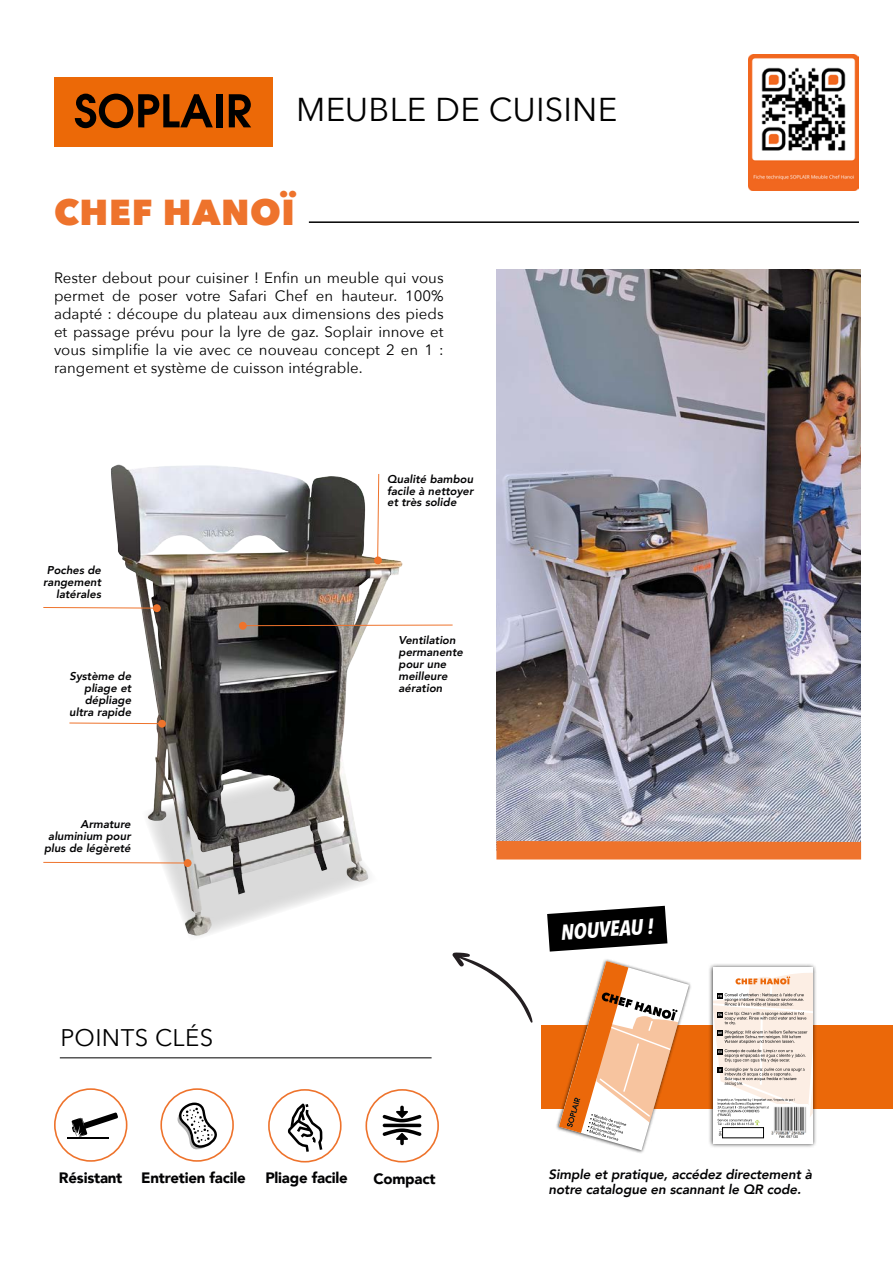
<style>
.page{position:relative;width:893px;height:1263px;background:#fff}
.page>*{position:absolute;margin:0;border:0;box-sizing:border-box;transform-origin:0 0}
.t1{font:800 36px "Avenir Next";letter-spacing:.02em;color:#ee732c}
.t2{font:33px "Avenir Next";letter-spacing:.005em;color:#000}
.t3{font:24px "Avenir Next";letter-spacing:.015em;color:#000}
.t4{font:italic 700 21.6px "Avenir Next Condensed";color:#fff}
.t5{font:15px/18px "Avenir Next";color:#000;text-align:justify}
.t6{font:900 15px "Avenir";letter-spacing:-.015em;color:#020203}
.t7{font:italic 800 13.5px/15px "Avenir";letter-spacing:-.01em;color:#020203}
.t8{font:italic 800 11.4px/11.9px "Avenir";color:#020203;text-align:right}
</style>
<div class="page">
<img style="left:496px;top:270px;width:364px;height:571px">
<div style="left:55px;top:77px;width:218px;height:70px;background:#ec6907"></div>
<svg style="left:75px;top:94px;width:138px;height:34px"></svg>
<div style="left:216px;top:94px;width:6px;height:33px;background:#000"></div>
<svg style="left:229px;top:94px;width:22px;height:33px"></svg>
<hr style="left:309px;top:221px;width:550px;height:2px;background:#000">
<div style="left:496px;top:841px;width:365px;height:18px;background:#ee732c"></div>
<hr style="left:60px;top:1057px;width:372px;height:1px;background:#000">
<div style="left:542px;top:1025px;width:351px;height:84px;background:#eb6809"></div>
<div style="left:555px;top:958px;width:137px;height:196px;background:#000;opacity:.75"></div>
<svg style="left:559px;top:961px;width:130px;height:189px"></svg>
<div style="left:708px;top:963px;width:109px;height:185px;background:#000;opacity:.75"></div>
<div style="left:713px;top:967px;width:99px;height:177px;background:#fff"></div>
<svg style="left:713px;top:973px;width:99px;height:165px"></svg>
<svg style="left:547px;top:906px;width:120px;height:45px"></svg>
<svg style="left:452px;top:952px;width:81px;height:71px"></svg>
<svg style="left:177px;top:1102px;width:40px;height:48px"></svg>
<svg style="left:287px;top:1103px;width:35px;height:49px"></svg>
<svg style="left:72px;top:1112px;width:46px;height:25px"></svg>
<hr style="left:67px;top:1137px;width:41px;height:2px;background:#000">
<img style="left:111px;top:465px;width:245px;height:306px">
<div style="left:153px;top:604px;width:8px;height:8px;background:#ee732c;border-radius:50%"></div>
<svg style="left:43px;top:607px;width:110px;height:2px"></svg>
<div style="left:374px;top:556px;width:8px;height:8px;background:#ee732c;border-radius:50%"></div>
<svg style="left:377px;top:474px;width:2px;height:83px"></svg>
<div style="left:158px;top:720px;width:8px;height:8px;background:#ee732c;border-radius:50%"></div>
<svg style="left:69px;top:722px;width:90px;height:2px"></svg>
<svg style="left:43px;top:771px;width:327px;height:165px"></svg>
<div style="left:239px;top:622px;width:8px;height:8px;background:#ee732c;border-radius:50%"></div>
<svg style="left:246px;top:624px;width:207px;height:2px"></svg>
<div style="left:54px;top:1088px;width:73px;height:74px;border:2px solid #ee732c;border-radius:50%"></div>
<div style="left:160px;top:1088px;width:74px;height:74px;border:2px solid #ee732c;border-radius:50%"></div>
<div style="left:268px;top:1089px;width:74px;height:73px;border:2px solid #ee732c;border-radius:50%"></div>
<div style="left:365px;top:1089px;width:74px;height:73px;border:2px solid #ee732c;border-radius:50%"></div>
<svg style="left:383px;top:1106px;width:39px;height:16px"></svg>
<svg style="left:383px;top:1128px;width:39px;height:17px"></svg>
<hr style="left:383px;top:1124px;width:38px;height:3px;background:#000;border-radius:2px">
<img style="left:749px;top:54px;width:110px;height:137px">
<h2 class="t2" style="left:296px;top:81px;width:322px">MEUBLE DE CUISINE</h2>
<h1 class="t1" style="left:54px;top:190px;width:242px">CHEF HANOÏ</h1>
<p class="t5" style="left:54px;top:268px;width:391px">Rester debout pour cuisiner ! Enfin un meuble qui vous permet de poser votre Safari Chef en hauteur. 100% adapté : découpe du plateau aux dimensions des pieds et passage prévu pour la lyre de gaz. Soplair innove et vous simplifie la vie avec ce nouveau concept 2 en 1 : rangement et système de cuisson intégrable.</p>
<p class="t8" style="left:43px;top:564px;width:59px">Poches de rangement latérales</p>
<p class="t8" style="left:69px;top:670px;width:63px">Système de pliage et dépliage ultra rapide</p>
<p class="t8" style="left:44px;top:818px;width:88px">Armature aluminium pour plus de légèreté</p>
<h3 class="t3" style="left:60px;top:1017px;width:154px">POINTS CLÉS</h3>
<p class="t8" style="left:387px;top:473px;width:88px;text-align:justify">Qualité bambou facile à nettoyer et très solide</p>
<p class="t8" style="left:399px;top:634px;width:66px;text-align:left">Ventilation permanente pour une meilleure aération</p>
<p class="t6" style="left:59px;top:1165px;width:65px">Résistant</p>
<p class="t6" style="left:141px;top:1165px;width:106px">Entretien facile</p>
<p class="t6" style="left:265px;top:1165px;width:84px">Pliage facile</p>
<p class="t6" style="left:373px;top:1166px;width:64px">Compact</p>
<h3 class="t4" style="left:560px;top:919px;width:95px;rotate:-4deg">NOUVEAU !</h3>
<p class="t7" style="left:549px;top:1167px;width:265px">Simple et pratique, accédez directement à notre catalogue en scannant le QR code.</p>
</div>
